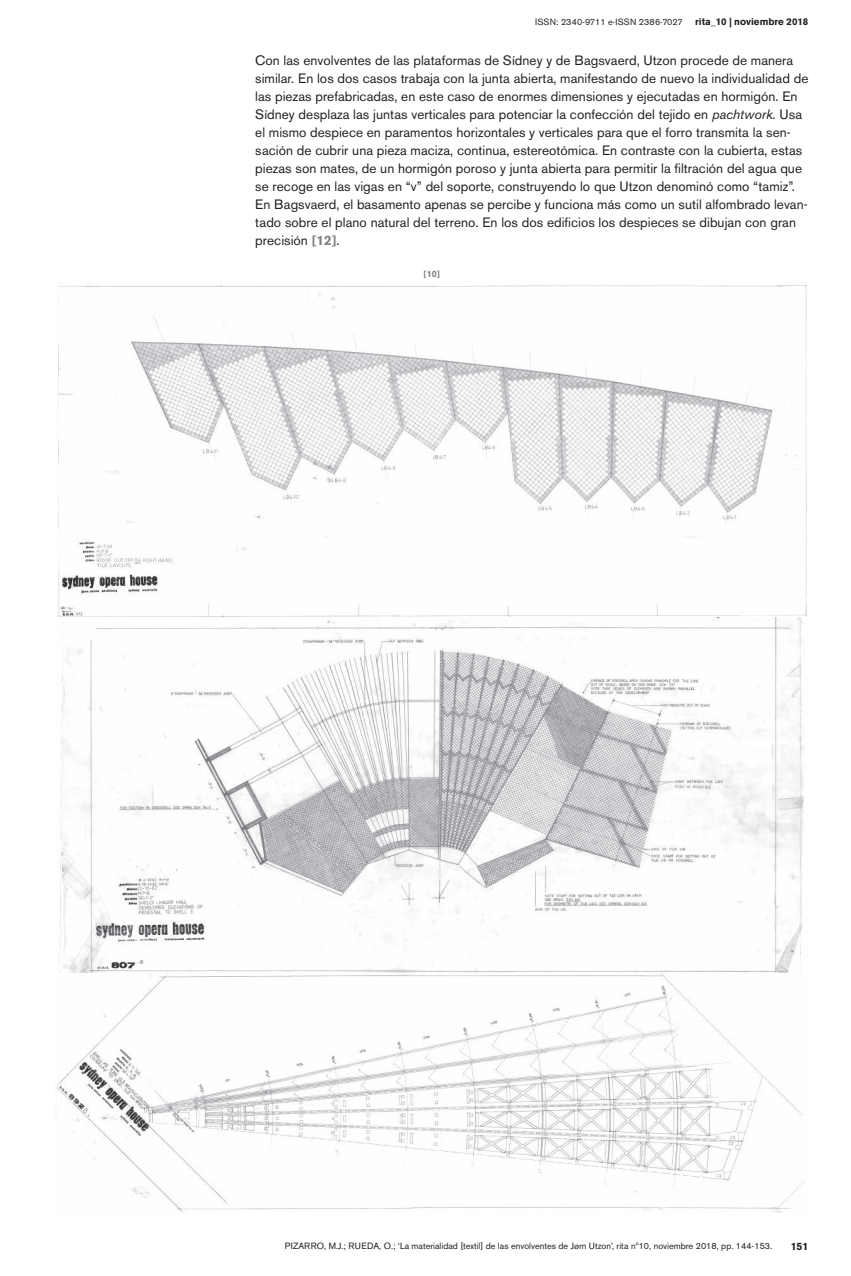
<style>
.page{position:relative;width:851px;height:1276px;background:#fff}
.page>*{position:absolute;margin:0;border:0;box-sizing:border-box;transform-origin:0 0}
.t1{font:13.5px/18px "Akzidenz Grotesk BE";letter-spacing:.005em;color:#231f20}
.t2{font:700 10.5px "Akzidenz Grotesk BE";color:#231f20}
.t3{font:700 9.75px "Akzidenz Grotesk BE";color:#231f20}
.t4{font:9px "Akzidenz Grotesk BE";color:#231f20}
.t5{font:9px "Akzidenz Grotesk BE";letter-spacing:.02em;color:#231f20}
.t6{font:700 9px "Akzidenz Grotesk BE";color:#808285}
.s1{font-style:italic}
.s2{font-weight:700;color:#808285}
</style>
<div class="page">
<img style="left:55px;top:285px;width:752px;height:927px">
<p class="t5" style="left:535px;top:17px;width:149px">ISSN: 2340-9711 e-ISSN 2386-7027</p>
<p class="t3" style="left:695px;top:16px;width:115px">rita_10 | noviembre 2018</p>
<p class="t1" style="left:255px;top:52px;width:554px">Con las envolventes de las plataformas de Sídney y de Bagsvaerd, Utzon procede de manera similar. En los dos casos trabaja con la junta abierta, manifestando de nuevo la individualidad de las piezas prefabricadas, en este caso de enormes dimensiones y ejecutadas en hormigón. En Sídney desplaza las juntas verticales para potenciar la confección del tejido en <span class="s1">pachtwork</span>. Usa el mismo despiece en paramentos horizontales y verticales para que el forro transmita la sen&shy;sación de cubrir una pieza maciza, continua, estereotómica. En contraste con la cubierta, estas piezas son mates, de un hormigón poroso y junta abierta para permitir la filtración del agua que se recoge en las vigas en “v” del soporte, construyendo lo que Utzon denominó como “tamiz”.<br>En Bagsvaerd, el basamento apenas se percibe y funciona más como un sutil alfombrado levan&shy;tado sobre el plano natural del terreno. En los dos edificios los despieces se dibujan con gran precisión <span class="s2">[12]</span>.</p>
<p class="t6" style="left:423px;top:268px;width:18px">[10]</p>
<p class="t4" style="left:285px;top:1240px;width:488px">PIZARRO, M.J.; RUEDA, O.; ‘La materialidad [textil] de las envolventes de Jørn Utzon’, rita nº10, noviembre 2018, pp. 144-153.</p>
<p class="t2" style="left:790px;top:1240px;width:19px">151</p>
</div>
